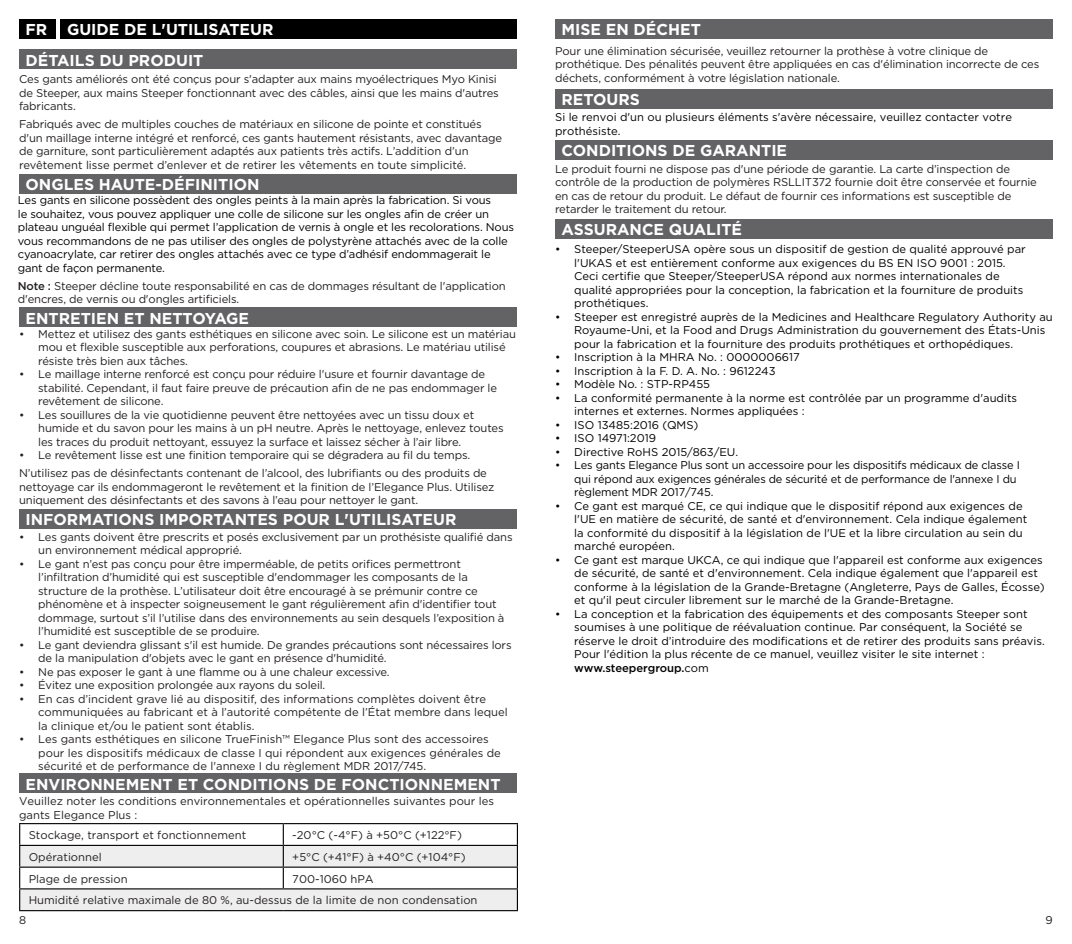
<style>
.page{position:relative;width:1072px;height:944px;background:#fff}
.page>*{position:absolute;margin:0;border:0;box-sizing:border-box;transform-origin:0 0}
.t1{font:700 15.75px "Gotham";color:#fff}
.Body_Copy{font:11.25px/13.5px "Gotham";letter-spacing:-.015em;color:#231f20}
.t2{font:11.25px/13.5px "Gotham";color:#000}
.s1{font-weight:500}
</style>
<div class="page">
<div style="left:61px;top:19px;width:456px;height:20px;background:#000"></div>
<div style="left:19px;top:50px;width:498px;height:19px;background:#636366"></div>
<div style="left:19px;top:174px;width:498px;height:20px;background:#636366"></div>
<div style="left:19px;top:308px;width:498px;height:19px;background:#636366"></div>
<div style="left:19px;top:509px;width:498px;height:20px;background:#636366"></div>
<hr style="left:19px;top:823px;width:264px;height:1px;background:#000">
<hr style="left:283px;top:823px;width:235px;height:1px;background:#000">
<svg style="left:19px;top:824px;width:499px;height:86px"></svg>
<hr style="left:283px;top:888px;width:235px;height:1px;background:#000">
<hr style="left:19px;top:910px;width:264px;height:1px;background:#000">
<hr style="left:283px;top:910px;width:235px;height:1px;background:#000">
<div style="left:19px;top:773px;width:498px;height:20px;background:#636366"></div>
<div style="left:19px;top:19px;width:36px;height:20px;background:#000"></div>
<div style="left:555px;top:19px;width:497px;height:20px;background:#636366"></div>
<div style="left:555px;top:89px;width:497px;height:20px;background:#636366"></div>
<div style="left:555px;top:140px;width:497px;height:19px;background:#636366"></div>
<div style="left:555px;top:219px;width:497px;height:19px;background:#636366"></div>
<p class="t1" style="left:26px;top:19px;width:23px">FR</p>
<p class="t1" style="left:561px;top:19px;width:141px">MISE EN DÉCHET</p>
<p class="Body_Copy" style="left:555px;top:44px;width:485px">Pour une élimination sécurisée, veuillez retourner la prothèse à votre clinique de prothétique. Des pénalités peuvent être appliquées en cas d'élimination incorrecte de ces déchets, conformément à votre législation nationale.</p>
<p class="t1" style="left:561px;top:89px;width:80px">RETOURS</p>
<p class="t2" style="left:555px;top:110px;width:458px">Si le renvoi d'un ou plusieurs éléments s'avère nécessaire, veuillez contacter votre prothésiste.</p>
<p class="Body_Copy" style="left:555px;top:162px;width:483px">Le produit fourni ne dispose pas d'une période de garantie. La carte d’inspection de contrôle de la production de polymères RSLLIT372 fournie doit être conservée et fournie en cas de retour du produit. Le défaut de fournir ces informations est susceptible de retarder le traitement du retour.</p>
<p class="t1" style="left:67px;top:19px;width:208px">GUIDE DE L'UTILISATEUR</p>
<p class="t1" style="left:26px;top:50px;width:179px">DÉTAILS DU PRODUIT</p>
<p class="Body_Copy" style="left:19px;top:72px;width:481px">Ces gants améliorés ont été conçus pour s'adapter aux mains myoélectriques Myo Kinisi de Steeper, aux mains Steeper fonctionnant avec des câbles, ainsi que les mains d'autres fabricants.</p>
<p class="Body_Copy" style="left:19px;top:117px;width:484px">Fabriqués avec de multiples couches de matériaux en silicone de pointe et constitués d'un maillage interne intégré et renforcé, ces gants hautement résistants, avec davantage de garniture, sont particulièrement adaptés aux patients très actifs. L’addition d’un revêtement lisse permet d’enlever et de retirer les vêtements en toute simplicité.</p>
<p class="t2" style="left:18px;top:193px;width:497px">Les gants en silicone possèdent des ongles peints à la main après la fabrication. Si vous<br>le souhaitez, vous pouvez appliquer une colle de silicone sur les ongles afin de créer un plateau unguéal flexible qui permet l’application de vernis à ongle et les recolorations. Nous vous recommandons de ne pas utiliser des ongles de polystyrène attachés avec de la colle cyanoacrylate, car retirer des ongles attachés avec ce type d’adhésif endommagerait le gant de façon permanente.</p>
<p class="Body_Copy" style="left:18px;top:279px;width:489px"><span class="s1">Note :</span> Steeper décline toute responsabilité en cas de dommages résultant de l'application d'encres, de vernis ou d'ongles artificiels.</p>
<p class="t1" style="left:561px;top:140px;width:227px">CONDITIONS DE GARANTIE</p>
<p class="t1" style="left:26px;top:174px;width:235px">ONGLES HAUTE-DÉFINITION</p>
<p class="t1" style="left:561px;top:219px;width:182px">ASSURANCE QUALITÉ</p>
<p class="t2" style="left:574px;top:242px;width:453px;text-indent:-19px">• Steeper/SteeperUSA opère sous un dispositif de gestion de qualité approuvé par l'UKAS et est entièrement conforme aux exigences du BS EN ISO 9001 : 2015.<br>Ceci certifie que Steeper/SteeperUSA répond aux normes internationales de qualité appropriées pour la conception, la fabrication et la fourniture de produits prothétiques.</p>
<p class="t2" style="left:574px;top:310px;width:480px;text-indent:-19px">• Steeper est enregistré auprès de la Medicines and Healthcare Regulatory Authority au<br>Royaume-Uni, et la Food and Drugs Administration du gouvernement des États-Unis pour la fabrication et la fourniture des produits prothétiques et orthopédiques.</p>
<p class="t2" style="left:555px;top:350px;width:246px">• Inscription à la MHRA No. : 0000006617</p>
<p class="t2" style="left:555px;top:364px;width:222px">• Inscription à la F. D. A. No. : 9612243</p>
<p class="t2" style="left:555px;top:377px;width:156px">• Modèle No. : STP-RP455</p>
<p class="t2" style="left:574px;top:391px;width:444px;text-indent:-19px">• La conformité permanente à la norme est contrôlée par un programme d'audits internes et externes. Normes appliquées :</p>
<p class="t2" style="left:555px;top:418px;width:145px">• ISO 13485:2016 (QMS)</p>
<p class="t2" style="left:555px;top:431px;width:102px">• ISO 14971:2019</p>
<p class="t2" style="left:555px;top:445px;width:184px">• Directive RoHS 2015/863/EU.</p>
<p class="t2" style="left:574px;top:458px;width:447px;text-indent:-19px">• Les gants Elegance Plus sont un accessoire pour les dispositifs médicaux de classe I qui répond aux exigences générales de sécurité et de performance de l'annexe I du règlement MDR 2017/745.</p>
<p class="t2" style="left:574px;top:499px;width:454px;text-indent:-19px">• Ce gant est marqué CE, ce qui indique que le dispositif répond aux exigences de l'UE en matière de sécurité, de santé et d'environnement. Cela indique également la conformité du dispositif à la législation de l'UE et la libre circulation au sein du marché européen.</p>
<p class="t2" style="left:574px;top:553px;width:472px;text-indent:-19px">• Ce gant est marque UKCA, ce qui indique que l'appareil est conforme aux exigences de sécurité, de santé et d'environnement. Cela indique également que l'appareil est conforme à la législation de la Grande-Bretagne (Angleterre, Pays de Galles, Écosse) et qu'il peut circuler librement sur le marché de la Grande-Bretagne.</p>
<p class="t2" style="left:574px;top:607px;width:472px;text-indent:-19px">• La conception et la fabrication des équipements et des composants Steeper sont soumises à une politique de réévaluation continue. Par conséquent, la Société se réserve le droit d’introduire des modifications et de retirer des produits sans préavis.<br>Pour l'édition la plus récente de ce manuel, veuillez visiter le site internet : <span class="s1">www.steepergroup.</span>com</p>
<p class="t1" style="left:26px;top:308px;width:225px">ENTRETIEN ET NETTOYAGE</p>
<p class="Body_Copy" style="left:38px;top:327px;width:479px;text-indent:-19px">• Mettez et utilisez des gants esthétiques en silicone avec soin. Le silicone est un matériau mou et flexible susceptible aux perforations, coupures et abrasions. Le matériau utilisé résiste très bien aux tâches.</p>
<p class="Body_Copy" style="left:38px;top:367px;width:460px;text-indent:-19px">• Le maillage interne renforcé est conçu pour réduire l'usure et fournir davantage de stabilité. Cependant, il faut faire preuve de précaution afin de ne pas endommager le revêtement de silicone.</p>
<p class="Body_Copy" style="left:38px;top:408px;width:467px;text-indent:-19px">• Les souillures de la vie quotidienne peuvent être nettoyées avec un tissu doux et humide et du savon pour les mains à un pH neutre. Après le nettoyage, enlevez toutes les traces du produit nettoyant, essuyez la surface et laissez sécher à l’air libre.</p>
<p class="Body_Copy" style="left:19px;top:448px;width:452px">• Le revêtement lisse est une finition temporaire qui se dégradera au fil du temps.</p>
<p class="Body_Copy" style="left:19px;top:466px;width:477px">N’utilisez pas de désinfectants contenant de l’alcool, des lubrifiants ou des produits de nettoyage car ils endommageront le revêtement et la finition de l’Elegance Plus. Utilisez uniquement des désinfectants et des savons à l’eau pour nettoyer le gant.</p>
<p class="t1" style="left:26px;top:509px;width:432px">INFORMATIONS IMPORTANTES POUR L'UTILISATEUR</p>
<p class="Body_Copy" style="left:38px;top:530px;width:476px;text-indent:-19px">• Les gants doivent être prescrits et posés exclusivement par un prothésiste qualifié dans un environnement médical approprié.</p>
<p class="Body_Copy" style="left:38px;top:557px;width:468px;text-indent:-19px">• Le gant n’est pas conçu pour être imperméable, de petits orifices permettront l’infiltration d’humidité qui est susceptible d'endommager les composants de la structure de la prothèse. L’utilisateur doit être encouragé à se prémunir contre ce phénomène et à inspecter soigneusement le gant régulièrement afin d'identifier tout dommage, surtout s’il l’utilise dans des environnements au sein desquels l’exposition à l’humidité est susceptible de se produire.</p>
<p class="Body_Copy" style="left:38px;top:638px;width:475px;text-indent:-19px">• Le gant deviendra glissant s'il est humide. De grandes précautions sont nécessaires lors de la manipulation d'objets avec le gant en présence d'humidité.</p>
<p class="Body_Copy" style="left:19px;top:665px;width:372px">• Ne pas exposer le gant à une flamme ou à une chaleur excessive.</p>
<p class="Body_Copy" style="left:19px;top:678px;width:308px">• Évitez une exposition prolongée aux rayons du soleil.</p>
<p class="Body_Copy" style="left:38px;top:692px;width:471px;text-indent:-19px">• En cas d’incident grave lié au dispositif, des informations complètes doivent être communiquées au fabricant et à l’autorité compétente de l’État membre dans lequel la clinique et/ou le patient sont établis.</p>
<p class="Body_Copy" style="left:38px;top:732px;width:464px;text-indent:-19px">• Les gants esthétiques en silicone TrueFinish™ Elegance Plus sont des accessoires pour les dispositifs médicaux de classe I qui répondent aux exigences générales de sécurité et de performance de l'annexe I du règlement MDR 2017/745.</p>
<p class="t1" style="left:26px;top:773px;width:476px">ENVIRONNEMENT ET CONDITIONS DE FONCTIONNEMENT</p>
<p class="Body_Copy" style="left:19px;top:794px;width:476px">Veuillez noter les conditions environnementales et opérationnelles suivantes pour les gants Elegance Plus :</p>
<p class="Body_Copy" style="left:29px;top:828px;width:219px">Stockage, transport et fonctionnement</p>
<p class="Body_Copy" style="left:292px;top:828px;width:171px">-20°C (-4°F) à +50°C (+122°F)</p>
<p class="Body_Copy" style="left:29px;top:850px;width:75px">Opérationnel</p>
<p class="Body_Copy" style="left:292px;top:850px;width:175px">+5°C (+41°F) à +40°C (+104°F)</p>
<p class="Body_Copy" style="left:29px;top:872px;width:101px">Plage de pression</p>
<p class="Body_Copy" style="left:292px;top:872px;width:83px">700-1060 hPA</p>
<p class="Body_Copy" style="left:29px;top:893px;width:450px">Humidité relative maximale de 80 %, au-dessus de la limite de non condensation</p>
<p class="Body_Copy" style="left:19px;top:913px;width:9px">8</p>
<p class="Body_Copy" style="left:1045px;top:913px;width:9px">9</p>
</div>
